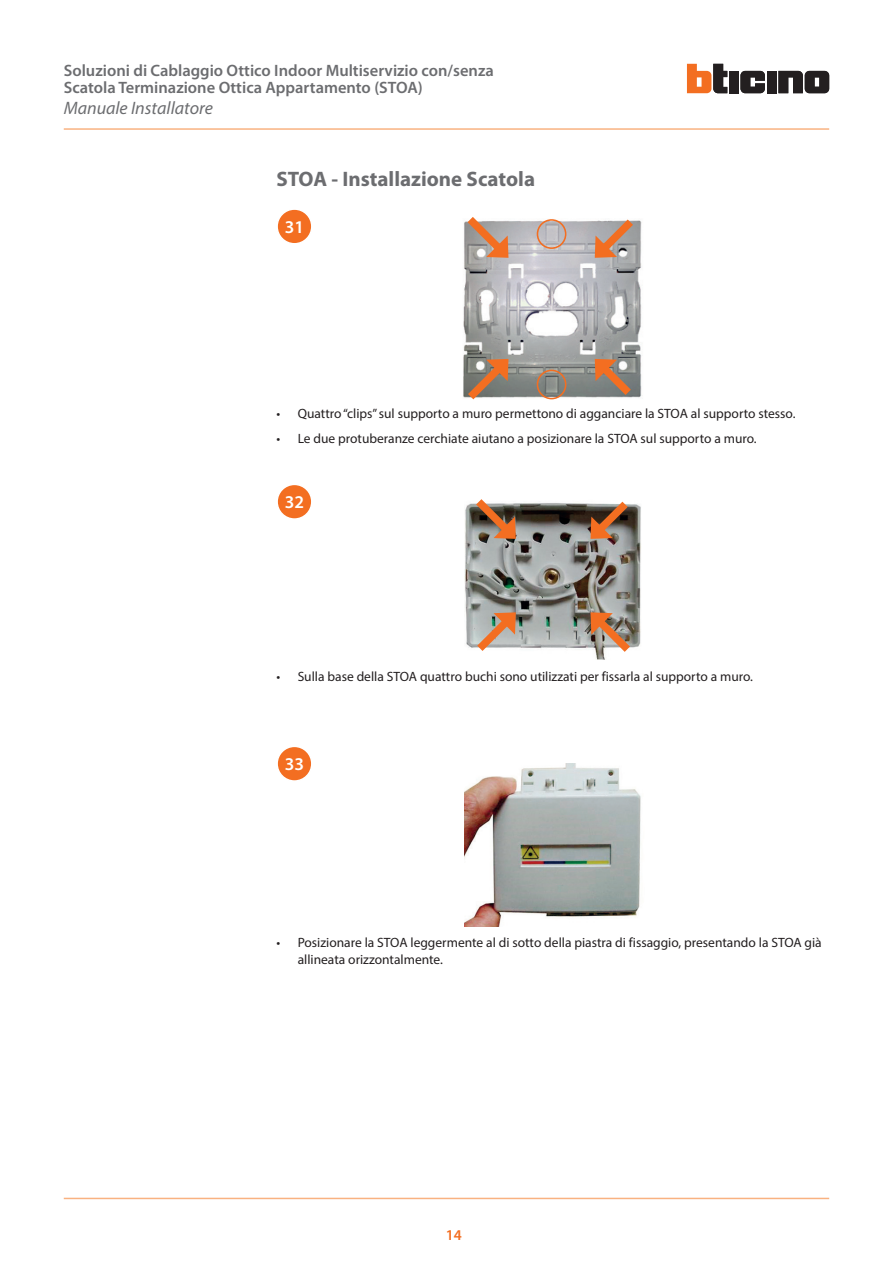
<style>
.page{position:relative;width:893px;height:1263px;background:#fff}
.page>*{position:absolute;margin:0;border:0;box-sizing:border-box;transform-origin:0 0}
.t1{font:700 21px "Myriad Pro";color:#6c6d70}
.t2{font:italic 18px "Myriad Pro";color:#6c6d70}
.t3{font:600 18px "Myriad Pro";color:#fff}
.t4{font:600 16.5px/16.5px "Myriad Pro";color:#6c6d70}
.t5{font:600 15px "Myriad Pro";color:#f36e21}
.t6{font:13.5px/16.2px "Myriad Pro";color:#231f20}
</style>
<div class="page">
<svg style="left:740px;top:71px;width:25px;height:22px"></svg>
<div style="left:767px;top:71px;width:10px;height:22px;background:#231f20"></div>
<div style="left:729px;top:71px;width:10px;height:22px;background:#231f20"></div>
<svg style="left:687px;top:64px;width:40px;height:29px"></svg>
<svg style="left:778px;top:71px;width:51px;height:22px"></svg>
<hr style="left:64px;top:128px;width:765px;height:2px;background:#f9b281">
<hr style="left:64px;top:1198px;width:765px;height:1px;background:#f9b281">
<div style="left:277px;top:209px;width:35px;height:35px;background:#f36e21;border-radius:50%"></div>
<div style="left:276px;top:208px;width:37px;height:36px;border:2px solid #fff;border-radius:50%"></div>
<div style="left:277px;top:484px;width:35px;height:35px;background:#f36e21;border-radius:50%"></div>
<div style="left:276px;top:484px;width:37px;height:36px;border:2px solid #fff;border-radius:50%"></div>
<div style="left:277px;top:746px;width:35px;height:35px;background:#f36e21;border-radius:50%"></div>
<div style="left:276px;top:746px;width:37px;height:36px;border:2px solid #fff;border-radius:50%"></div>
<img style="left:463px;top:219px;width:179px;height:181px">
<svg style="left:591px;top:219px;width:50px;height:42px;background:#bc9d8d"></svg>
<svg style="left:463px;top:217px;width:49px;height:44px;background:#c3a390"></svg>
<svg style="left:591px;top:355px;width:48px;height:45px;background:#a38a78"></svg>
<svg style="left:463px;top:355px;width:49px;height:45px;background:#a28570"></svg>
<div style="left:537px;top:219px;width:29px;height:30px;border:2px solid #f36e21;border-radius:50%"></div>
<div style="left:537px;top:370px;width:29px;height:29px;border:2px solid #f36e21;border-radius:50%"></div>
<img style="left:464px;top:503px;width:177px;height:145px">
<svg style="left:587px;top:501px;width:49px;height:41px;background:#8e6b54"></svg>
<svg style="left:468px;top:499px;width:51px;height:43px;background:#987963"></svg>
<svg style="left:587px;top:609px;width:51px;height:51px"></svg>
<svg style="left:469px;top:609px;width:50px;height:42px;background:#c3a995"></svg>
<img style="left:464px;top:764px;width:177px;height:162px">
<p class="t4" style="left:64px;top:63px;width:431px">Soluzioni di Cablaggio Ottico Indoor Multiservizio con/senza<br>Scatola Terminazione Ottica Appartamento (STOA)</p>
<h2 class="t2" style="left:64px;top:97px;width:151px">Manuale Installatore</h2>
<h1 class="t1" style="left:276px;top:167px;width:260px">STOA - Installazione Scatola</h1>
<h2 class="t3" style="left:285px;top:217px;width:21px">31</h2>
<p class="t6" style="left:276px;top:405px;width:521px">• Quattro “clips” sul supporto a muro permettono di agganciare la STOA al supporto stesso.</p>
<p class="t6" style="left:276px;top:430px;width:482px">• Le due protuberanze cerchiate aiutano a posizionare la STOA sul supporto a muro.</p>
<h2 class="t3" style="left:285px;top:492px;width:21px">32</h2>
<p class="t6" style="left:276px;top:668px;width:478px">• Sulla base della STOA quattro buchi sono utilizzati per fissarla al supporto a muro.</p>
<h2 class="t3" style="left:285px;top:754px;width:21px">33</h2>
<p class="t6" style="left:298px;top:934px;width:526px;text-indent:-21px">• Posizionare la STOA leggermente al di sotto della piastra di fissaggio, presentando la STOA già allineata orizzontalmente.</p>
<p class="t5" style="left:446px;top:1226px;width:18px">14</p>
</div>
